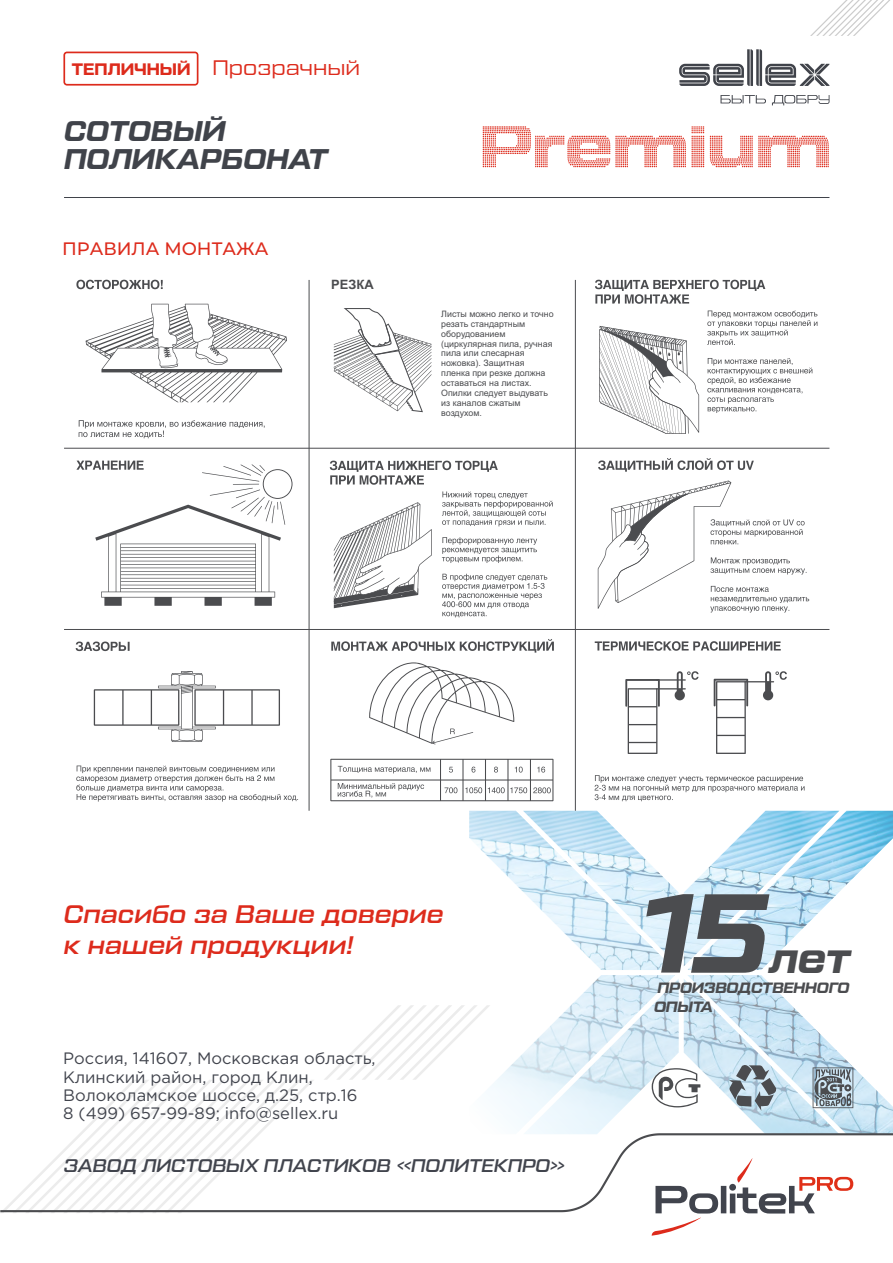
<style>
.page{position:relative;width:893px;height:1263px;background:#fff}
.page>*{position:absolute;margin:0;border:0;box-sizing:border-box;transform-origin:0 0}
.t1{font:112.05px "Tactic Sans Bld It";color:#4b4c4f}
.t2{font:42.45px "Tactic Sans Bld It";color:#4b4c4f}
.t3{font:28.5px/28.8px "Tactic Sans Bld It";letter-spacing:.005em;color:#40434a}
.t4{font:25.35px/30.3px "Tactic Sans Med It";color:#dd2b1c}
.t5{font:21px "Tactic Sans";color:#dd2b1c}
.t6{font:18.3px "Tactic Sans Med It";color:#41444d}
.t7{font:500 18px "Montserrat";color:#dd2b1c}
.t8{font:16.5px/18.3px "Gotham Pro";color:#41444d}
.t9{font:15px "Tactic Sans Bld It";letter-spacing:-.015em;color:#4b4c4f}
.t10{font:700 12.9px "Arial";color:#4b4c4f}
.t11{font:8.85px/9.9px "Arial";color:#4b4c4f}
.s1{font-family:"Tactic Sans Bld";font-size:16.65px}
</style>
<div class="page">
<img style="left:469px;top:811px;width:424px;height:322px">
<svg style="left:0;top:1080px;width:314px;height:133px"></svg>
<svg style="left:324px;top:1005px;width:166px;height:75px"></svg>
<svg style="left:729px;top:1065px;width:47px;height:45px;background:#94a1aa"></svg>
<svg style="left:652px;top:1068px;width:48px;height:39px"></svg>
<svg style="left:813px;top:1067px;width:40px;height:41px;background:#87949d"></svg>
<svg style="left:720px;top:95px;width:109px;height:10px"></svg>
<svg style="left:679px;top:49px;width:150px;height:37px"></svg>
<svg style="left:710px;top:136px;width:119px;height:31px"></svg>
<svg style="left:483px;top:126px;width:221px;height:41px"></svg>
<svg style="left:810px;top:0;width:80px;height:36px"></svg>
<hr style="left:64px;top:197px;width:765px;height:1px;background:#40434a">
<svg style="left:651px;top:1212px;width:164px;height:24px"></svg>
<svg style="left:0;top:1133px;width:893px;height:79px"></svg>
<svg style="left:76px;top:765px;width:222px;height:37px"></svg>
<svg style="left:76px;top:641px;width:54px;height:10px"></svg>
<svg style="left:94px;top:671px;width:186px;height:71px"></svg>
<svg style="left:331px;top:639px;width:223px;height:14px"></svg>
<svg style="left:369px;top:662px;width:145px;height:82px"></svg>
<svg style="left:330px;top:759px;width:223px;height:42px"></svg>
<svg style="left:595px;top:775px;width:209px;height:26px"></svg>
<svg style="left:595px;top:641px;width:186px;height:10px"></svg>
<svg style="left:625px;top:679px;width:35px;height:75px"></svg>
<svg style="left:675px;top:671px;width:24px;height:29px"></svg>
<hr style="left:656px;top:688px;width:30px;height:1px;background:#4b4c4f">
<hr style="left:656px;top:679px;width:30px;height:2px;background:#4b4c4f">
<svg style="left:763px;top:671px;width:24px;height:29px"></svg>
<hr style="left:744px;top:681px;width:30px;height:1px;background:#4b4c4f">
<svg style="left:714px;top:679px;width:34px;height:75px"></svg>
<svg style="left:598px;top:458px;width:156px;height:14px"></svg>
<svg style="left:598px;top:481px;width:211px;height:131px"></svg>
<svg style="left:76px;top:461px;width:216px;height:145px"></svg>
<svg style="left:442px;top:491px;width:111px;height:72px"></svg>
<svg style="left:442px;top:574px;width:105px;height:43px"></svg>
<svg style="left:330px;top:461px;width:168px;height:24px"></svg>
<svg style="left:334px;top:502px;width:98px;height:106px"></svg>
<svg style="left:707px;top:310px;width:110px;height:103px"></svg>
<svg style="left:595px;top:280px;width:170px;height:24px"></svg>
<svg style="left:599px;top:326px;width:100px;height:108px"></svg>
<svg style="left:76px;top:280px;width:87px;height:9px"></svg>
<svg style="left:86px;top:304px;width:201px;height:98px"></svg>
<svg style="left:79px;top:420px;width:186px;height:18px"></svg>
<hr style="left:309px;top:280px;width:1px;height:349px;background:#4b4c4f">
<hr style="left:64px;top:448px;width:765px;height:1px;background:#4b4c4f">
<hr style="left:575px;top:280px;width:1px;height:349px;background:#4b4c4f">
<hr style="left:64px;top:629px;width:765px;height:1px;background:#4b4c4f">
<hr style="left:309px;top:629px;width:1px;height:182px;background:#4b4c4f">
<hr style="left:575px;top:629px;width:1px;height:182px;background:#4b4c4f">
<svg style="left:334px;top:308px;width:97px;height:104px"></svg>
<svg style="left:646px;top:894px;width:48px;height:78px;background:#959ea5"></svg>
<svg style="left:63px;top:52px;width:135px;height:34px"></svg>
<h3 class="t5" style="left:72px;top:58px;width:290px"><span class="s1">ТЕПЛИЧНЫЙ</span> Прозрачный</h3>
<h3 class="t3" style="left:64px;top:117px;width:265px">СОТОВЫЙ<br>ПОЛИКАРБОНАТ</h3>
<h3 class="t7" style="left:62px;top:238px;width:208px">ПРАВИЛА МОНТАЖА</h3>
<h3 class="t10" style="left:331px;top:280px;width:44px">РЕЗКА</h3>
<p class="t11" style="left:441px;top:310px;width:114px">Листы можно легко и точно резать стандартным оборудованием (циркулярная пила, ручная пила или слесарная ножовка). Защитная пленка при резке должна оставаться на листах.<br>Опилки следует выдувать из каналов сжатым воздухом.</p>
<h3 class="t4" style="left:64px;top:900px;width:381px">Спасибо за Ваше доверие к нашей продукции!</h3>
<h3 class="t8" style="left:63px;top:1050px;width:314px">Россия, 141607, Московская область, Клинский район, город Клин, Волоколамское шоссе, д.25, стр.16<br>8 (499) 657-99-89; info@sellex.ru</h3>
<h3 class="t6" style="left:64px;top:1157px;width:503px">ЗАВОД ЛИСТОВЫХ ПЛАСТИКОВ «ПОЛИТЕКПРО»</h3>
<h1 class="t1" style="left:690px;top:881px;width:82px">5</h1>
<h2 class="t2" style="left:769px;top:938px;width:83px">лет</h2>
<h3 class="t9" style="left:657px;top:980px;width:194px">ПРОИЗВОДСТВЕННОГО</h3>
<h3 class="t9" style="left:654px;top:999px;width:60px">ОПЫТА</h3>
</div>
